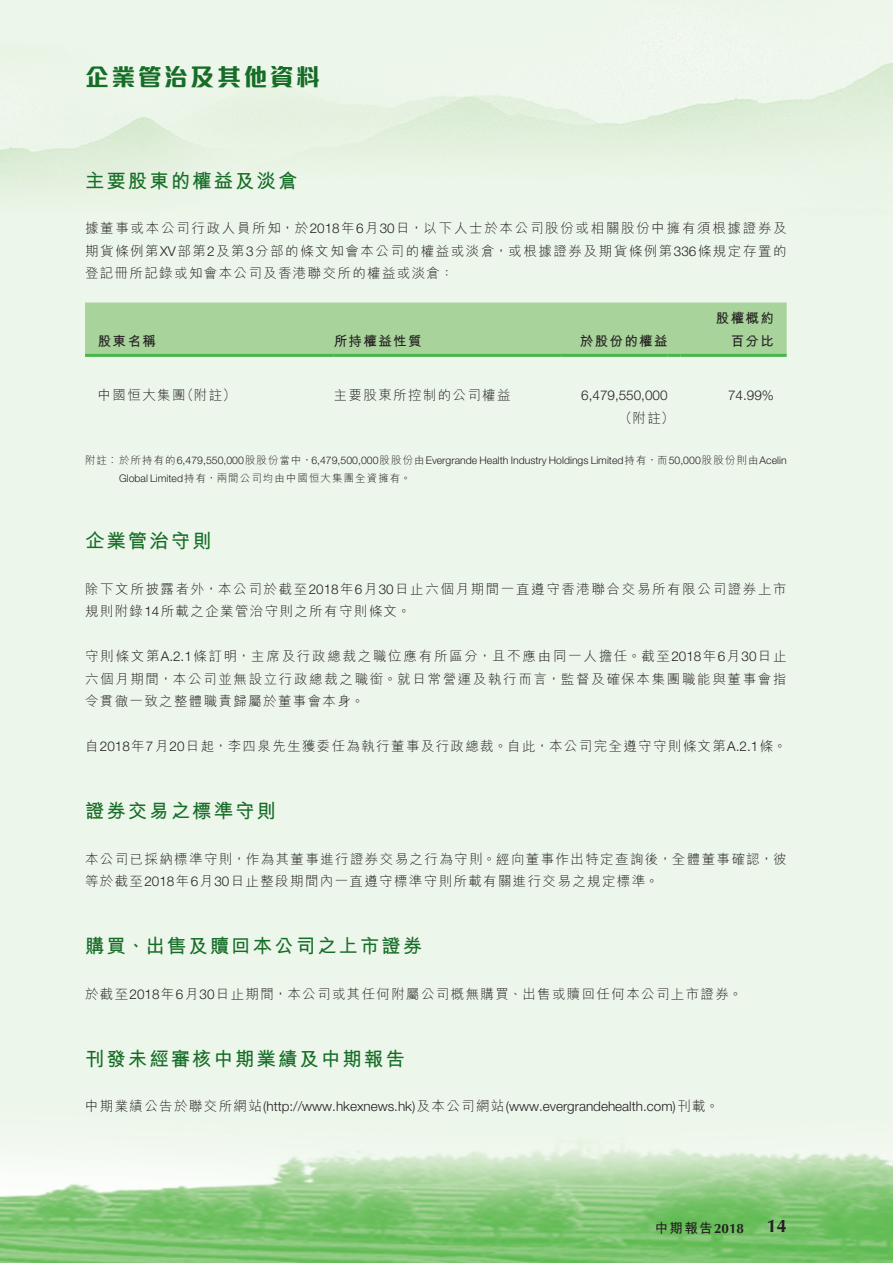
<style>
.page{position:relative;width:893px;height:1263px;background:#fff}
.page>*{position:absolute;margin:0;border:0;box-sizing:border-box;transform-origin:0 0}
.t1{font:800 24px "M Elle HK";letter-spacing:.1em;color:#166d27}
.t2{font:700 19.5px "M Hei HK";letter-spacing:.1em;color:#166d27}
.t3{font:700 18px "Optima LT Std";color:#231f20}
.t4{font:300 13.5px/22.5px "M Hei HK";letter-spacing:.1em;color:#231f20;text-align:justify}
.t5{font:300 13.5px "Helvetica Neue LT Std";color:#231f20}
.t6{font:300 13.5px/22.5px "M Hei HK";letter-spacing:.12em;color:#231f20}
.t7{font:700 13.5px/22.5px "M Hei HK";letter-spacing:.1em;color:#231f20;text-align:right}
.t8{font:300 10.5px "Helvetica Neue LT Std";color:#231f20}
.t9{font:300 10.5px "M Hei HK";letter-spacing:.1em;color:#231f20}
.s1{font-family:"Helvetica Neue LT Std"}
.s2{font-family:"M Hei HK"}
.s3{font-family:"Optima LT Std"}
</style>
<div class="page">
<img style="left:0;top:0;width:893px;height:1263px">
<svg style="left:85px;top:302px;width:702px;height:55px;background:#a4d297"></svg>
<hr style="left:680px;top:354px;width:94px;height:3px;background:#49b748">
<h1 class="t1" style="left:85px;top:65px;width:237px">企業管治及其他資料</h1>
<h2 class="t2" style="left:85px;top:166px;width:214px">主要股東的權益及淡倉</h2>
<p class="t4" style="left:85px;top:217px;width:703px">據董事或本公司行政人員所知，於<span class="s1">2018</span>年<span class="s1">6</span>月<span class="s1">30</span>日，以下人士於本公司股份或相關股份中擁有須根據證券及期貨條例第<span class="s1">XV</span>部第<span class="s1">2</span>及第<span class="s1">3</span>分部的條文知會本公司的權益或淡倉，或根據證券及期貨條例第<span class="s1">336</span>條規定存置的登記冊所記錄或知會本公司及香港聯交所的權益或淡倉：</p>
<p class="t7" style="left:98px;top:328px;width:60px">股東名稱</p>
<p class="t7" style="left:334px;top:328px;width:89px">所持權益性質</p>
<p class="t7" style="left:580px;top:328px;width:89px">於股份的權益</p>
<p class="t7" style="left:716px;top:306px;width:60px">股權概約百分比</p>
<p class="t4" style="left:180px;top:384px;width:57px">（附註）</p>
<p class="t4" style="left:98px;top:384px;width:89px">中國恒大集團</p>
<p class="t4" style="left:334px;top:384px;width:178px">主要股東所控制的公司權益</p>
<p class="t5" style="left:581px;top:387px;width:88px">6,479,550,000</p>
<p class="t5" style="left:728px;top:387px;width:47px">74.99%</p>
<p class="t4" style="left:619px;top:406px;width:57px">（附註(</p>
<p class="t8" style="left:85px;top:453px;width:703px"><span class="s2">附註︰於所持有的</span>6,479,550,000<span class="s2">股股份當中，</span>6,479,500,000<span class="s2">股股份由</span>Evergrande Health Industry Holdings Limited<span class="s2">持有，而</span>50,000<span class="s2">股股份則由</span>Acelin</p>
<p class="t9" style="left:119px;top:472px;width:293px"><span class="s1">GlobalLimited</span>持有，兩間公司均由中國恒大集團全資擁有。</p>
<h2 class="t2" style="left:85px;top:527px;width:128px">企業管治守則</h2>
<p class="t6" style="left:85px;top:577px;width:703px">除下文所披露者外，本公司於截至<span class="s1">2018</span>年<span class="s1">6</span>月<span class="s1">30</span>日止六個月期間一直遵守香港聯合交易所有限公司證券上市規則附錄<span class="s1">14</span>所載之企業管治守則之所有守則條文。</p>
<p class="t4" style="left:85px;top:645px;width:703px">守則條文第<span class="s1">A.2.1</span>條訂明，主席及行政總裁之職位應有所區分，且不應由同一人擔任。截至<span class="s1">2018</span>年<span class="s1">6</span>月<span class="s1">30</span>日止六個月期間，本公司並無設立行政總裁之職銜。就日常營運及執行而言，監督及確保本集團職能與董事會指令貫徹一致之整體職責歸屬於董事會本身。</p>
<p class="t4" style="left:85px;top:735px;width:703px">自<span class="s1">2018</span>年<span class="s1">7</span>月<span class="s1">20</span>日起，李四泉先生獲委任為執行董事及行政總裁。自此，本公司完全遵守守則條文第<span class="s1">A.2.1</span>條。</p>
<h2 class="t2" style="left:85px;top:797px;width:193px">證券交易之標準守則</h2>
<p class="t4" style="left:85px;top:847px;width:703px">本公司已採納標準守則，作為其董事進行證券交易之行為守則。經向董事作出特定查詢後，全體董事確認，彼等於截至<span class="s1">2018</span>年<span class="s1">6</span>月<span class="s1">30</span>日止整段期間內一直遵守標準守則所載有關進行交易之規定標準。</p>
<h2 class="t2" style="left:85px;top:932px;width:339px">購買、出售及贖回本公司之上市證券</h2>
<p class="t4" style="left:85px;top:982px;width:659px">於截至<span class="s1">2018</span>年<span class="s1">6</span>月<span class="s1">30</span>日止期間，本公司或其任何附屬公司概無購買、出售或贖回任何本公司上市證券。</p>
<h2 class="t2" style="left:85px;top:1044px;width:321px">刊發未經審核中期業績及中期報告</h2>
<p class="t5" style="left:85px;top:1098px;width:635px"><span class="s2">中期業績公告於聯交所網站</span>(http://www.hkexnews.hk)<span class="s2">及本公司網站</span>(www.evergrandehealth.com)<span class="s2">刊載。</span></p>
<p class="t7" style="left:655px;top:1216px;width:91px">中期報告<span class="s3">2018</span></p>
<h3 class="t3" style="left:767px;top:1215px;width:22px">14</h3>
</div>
